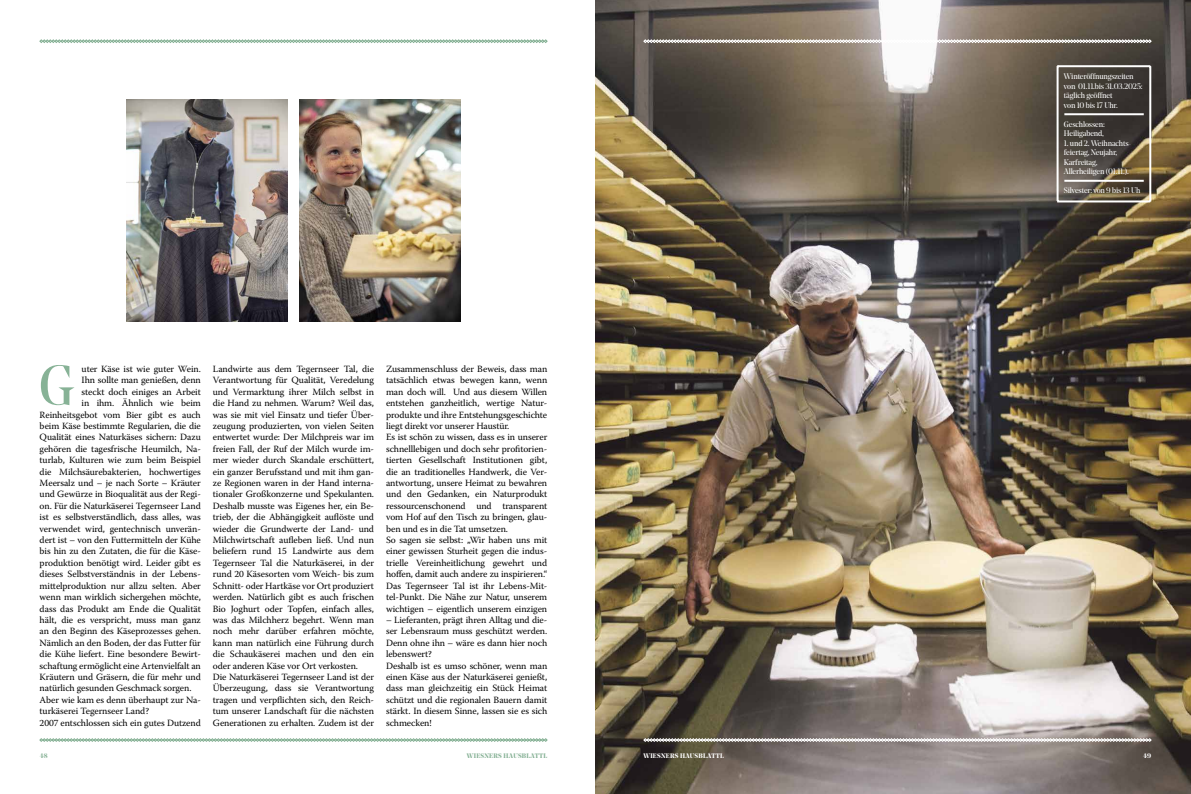
<style>
.page{position:relative;width:1191px;height:794px;background:#fff}
.page>*{position:absolute;margin:0;border:0;box-sizing:border-box;transform-origin:0 0}
.t1{font:55.6px "Noe Display";color:#87b296}
.t2{font:9.5px/11.4px "Warnock Pro";letter-spacing:-.01em;color:#000}
.t3{font:7.9px/9.5px "Noe Display";letter-spacing:-.02em;color:#fff}
.t4{font:700 6.5px "Noe Display";letter-spacing:.04em;color:#87b296}
.t5{font:700 6.5px "Noe Display";letter-spacing:.04em;color:#fff}
</style>
<div class="page">
<svg style="left:39px;top:39px;width:508px;height:4px"></svg>
<img style="left:595px;top:0;width:596px;height:794px">
<svg style="left:643px;top:39px;width:508px;height:4px"></svg>
<svg style="left:643px;top:738px;width:508px;height:3px"></svg>
<svg style="left:39px;top:738px;width:508px;height:3px;background:#aac8b4"></svg>
<img style="left:126px;top:99px;width:162px;height:222px">
<img style="left:299px;top:99px;width:161px;height:222px">
<svg style="left:1056px;top:65px;width:95px;height:138px;background:#5b554b"></svg>
<h1 class="t1" style="left:39px;top:351px;width:37px">G</h1>
<p class="t2" style="left:82px;top:363px;width:121px">uter Käse ist wie guter Wein.</p>
<p class="t2" style="left:82px;top:374px;width:121px">Ihn sollte man genießen, denn</p>
<p class="t2" style="left:82px;top:386px;width:121px">steckt doch einiges an Arbeit</p>
<p class="t2" style="left:82px;top:397px;width:121px">in ihm. Ähnlich wie beim</p>
<p class="t2" style="left:40px;top:408px;width:163px">Reinheitsgebot vom Bier gibt es auch</p>
<p class="t2" style="left:40px;top:420px;width:163px">beim Käse bestimmte Regularien, die die</p>
<p class="t2" style="left:40px;top:431px;width:163px">Qualität eines Naturkäses sichern: Dazu</p>
<p class="t2" style="left:40px;top:443px;width:163px">gehören die tagesfrische Heumilch, Na-</p>
<p class="t2" style="left:40px;top:454px;width:163px">turlab, Kulturen wie zum beim Beispiel</p>
<p class="t2" style="left:40px;top:465px;width:163px">die Milchsäurebakterien, hochwertiges</p>
<p class="t2" style="left:40px;top:477px;width:163px">Meersalz und – je nach Sorte – Kräuter</p>
<p class="t2" style="left:40px;top:488px;width:163px">und Gewürze in Bioqualität aus der Regi-</p>
<p class="t2" style="left:40px;top:500px;width:163px">on. Für die Naturkäserei Tegernseer Land</p>
<p class="t2" style="left:40px;top:511px;width:163px">ist es selbstverständlich, dass alles, was</p>
<p class="t2" style="left:40px;top:522px;width:163px">verwendet wird, gentechnisch unverän-</p>
<p class="t2" style="left:40px;top:534px;width:163px">dert ist – von den Futtermitteln der Kühe</p>
<p class="t2" style="left:40px;top:545px;width:163px">bis hin zu den Zutaten, die für die Käse-</p>
<p class="t2" style="left:40px;top:557px;width:163px">produktion benötigt wird. Leider gibt es</p>
<p class="t2" style="left:40px;top:568px;width:163px">dieses Selbstverständnis in der Lebens-</p>
<p class="t2" style="left:40px;top:579px;width:163px">mittelproduktion nur allzu selten. Aber</p>
<p class="t2" style="left:40px;top:591px;width:163px">wenn man wirklich sichergehen möchte,</p>
<p class="t2" style="left:40px;top:602px;width:163px">dass das Produkt am Ende die Qualität</p>
<p class="t2" style="left:40px;top:614px;width:163px">hält, die es verspricht, muss man ganz</p>
<p class="t2" style="left:40px;top:625px;width:163px">an den Beginn des Käseprozesses gehen.</p>
<p class="t2" style="left:40px;top:636px;width:163px">Nämlich an den Boden, der das Futter für</p>
<p class="t2" style="left:40px;top:648px;width:163px">die Kühe liefert. Eine besondere Bewirt-</p>
<p class="t2" style="left:40px;top:659px;width:163px">schaftung ermöglicht eine Artenvielfalt an</p>
<p class="t2" style="left:40px;top:671px;width:163px">Kräutern und Gräsern, die für mehr und</p>
<p class="t2" style="left:40px;top:682px;width:153px">natürlich gesunden Geschmack sorgen.</p>
<p class="t2" style="left:40px;top:693px;width:163px">Aber wie kam es denn überhaupt zur Na-</p>
<p class="t2" style="left:40px;top:705px;width:111px">turkäserei Tegernseer Land?</p>
<p class="t2" style="left:40px;top:716px;width:163px">2007 entschlossen sich ein gutes Dutzend</p>
<p class="t2" style="left:213px;top:363px;width:163px">Landwirte aus dem Tegernseer Tal, die Verantwortung für Qualität, Veredelung und Vermarktung ihrer Milch selbst in die Hand zu nehmen. Warum? Weil das, was sie mit viel Einsatz und tiefer Über&shy;zeugung produzierten, von vielen Seiten entwertet wurde: Der Milchpreis war im freien Fall, der Ruf der Milch wurde im&shy;mer wieder durch Skandale erschüttert, ein ganzer Berufsstand und mit ihm gan&shy;ze Regionen waren in der Hand interna&shy;tionaler Großkonzerne und Spekulanten.<br>Deshalb musste was Eigenes her, ein Be&shy;trieb, der die Abhängigkeit auflöste und wieder die Grundwerte der Land- und Milchwirtschaft aufleben ließ. Und nun beliefern rund 15 Landwirte aus dem Tegernseer Tal die Naturkäserei, in der rund 20 Käsesorten vom Weich- bis zum Schnitt- oder Hartkäse vor Ort produziert werden. Natürlich gibt es auch frischen Bio Joghurt oder Topfen, einfach alles, was das Milchherz begehrt. Wenn man noch mehr darüber erfahren möchte, kann man natürlich eine Führung durch die Schaukäserei machen und den ein oder anderen Käse vor Ort verkosten.<br>Die Naturkäserei Tegernseer Land ist der Überzeugung, dass sie Verantwortung tragen und verpflichten sich, den Reich&shy;tum unserer Landschaft für die nächsten Generationen zu erhalten. Zudem ist der</p>
<p class="t2" style="left:386px;top:363px;width:163px">Zusammenschluss der Beweis, dass man tatsächlich etwas bewegen kann, wenn man doch will. Und aus diesem Willen entstehen ganzheitlich, wertige Natur&shy;produkte und ihre Entstehungsgeschichte liegt direkt vor unserer Haustür.<br>Es ist schön zu wissen, dass es in unserer schnelllebigen und doch sehr profitorien&shy;tierten Gesellschaft Institutionen gibt, die an traditionelles Handwerk, die Ver&shy;antwortung, unsere Heimat zu bewahren und den Gedanken, ein Naturprodukt ressourcenschonend und transparent vom Hof auf den Tisch zu bringen, glau&shy;ben und es in die Tat umsetzen.<br>So sagen sie selbst: „Wir haben uns mit einer gewissen Sturheit gegen die indus&shy;trielle Vereinheitlichung gewehrt und hoffen, damit auch andere zu inspirieren.“ Das Tegernseer Tal ist ihr Lebens-Mit&shy;tel-Punkt. Die Nähe zur Natur, unserem wichtigen – eigentlich unserem einzigen</p>
<p class="t2" style="left:386px;top:614px;width:163px">– Lieferanten, prägt ihren Alltag und die&shy;ser Lebensraum muss geschützt werden.<br>Denn ohne ihn – wäre es dann hier noch lebenswert?<br>Deshalb ist es umso schöner, wenn man einen Käse aus der Naturkäserei genießt, dass man gleichzeitig ein Stück Heimat schützt und die regionalen Bauern damit stärkt. In diesem Sinne, lassen sie es sich schmecken!</p>
<p class="t4" style="left:40px;top:751px;width:9px">48</p>
<p class="t4" style="left:467px;top:751px;width:82px">WIESNERS HAUSBLATTL</p>
<p class="t3" style="left:1064px;top:72px;width:80px">Winteröffnungszeiten von 01.11.bis 31.03.2025: täglich geöffnet<br>von 10 bis 17 Uhr.</p>
<p class="t3" style="left:1064px;top:119px;width:42px">Geschlossen:<br>Heiligabend,</p>
<p class="t3" style="left:1064px;top:138px;width:69px">1. und 2. Weihnachts&shy;feiertag, Neujahr,<br>Karfreitag,<br>Allerheiligen (01.11.).</p>
<p class="t3" style="left:1064px;top:186px;width:78px">Silvester: von 9 bis 13 Uh</p>
<p class="t5" style="left:643px;top:751px;width:82px">WIESNERS HAUSBLATTL</p>
<p class="t5" style="left:1143px;top:751px;width:10px">49</p>
</div>
